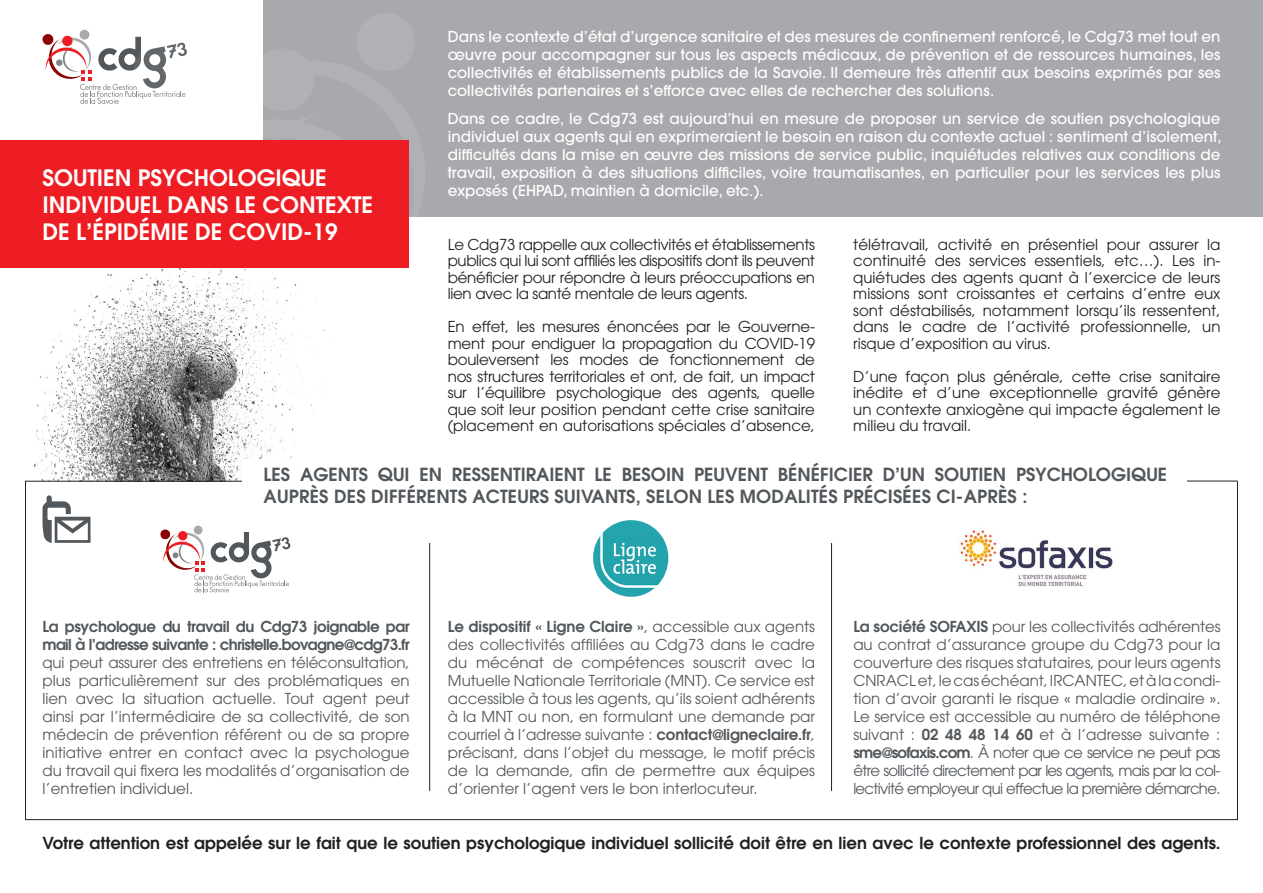
<style>
.page{position:relative;width:1263px;height:893px;background:#fff}
.page>*{position:absolute;margin:0;border:0;box-sizing:border-box;transform-origin:0 0}
.t1{font:600 22.5px/27px "Avant Garde LT";color:#fff}
.t2{font:600 18px/21.6px "Avant Garde LT";color:#52575b}
.t3{font:600 16.5px "Avant Garde LT";color:#231f20}
.t4{font:15px/18px "Avant Garde LT";color:#52575b;text-align:justify}
.t5{font:15px/16.5px "Avant Garde LT";color:#231f20;text-align:justify}
.t6{font:500 15px/18px "Avant Garde LT";color:#fff;text-align:justify}
.t7{font:600 15px/18px "Avant Garde LT";letter-spacing:-.04em;color:#52575b}
.s1{font-weight:600}
</style>
<div class="page">
<img style="left:34px;top:273px;width:292px;height:207px">
<svg style="left:25px;top:480px;width:1213px;height:340px"></svg>
<hr style="left:429px;top:543px;width:1px;height:248px;background:#231f20">
<hr style="left:831px;top:543px;width:1px;height:248px;background:#231f20">
<img style="left:593px;top:520px;width:75px;height:77px;border-radius:37px">
<div style="left:264px;top:0;width:999px;height:217px;background:#a8a9ad"></div>
<svg style="left:154px;top:271px;width:172px;height:37px"></svg>
<svg style="left:42px;top:11px;width:367px;height:260px"></svg>
<div style="left:0;top:140px;width:408px;height:128px;background:#ee1d23"></div>
<img style="left:951px;top:523px;width:173px;height:77px">
<hr style="left:287px;top:481px;width:950px;height:1px;background:#231f20">
<div style="left:242px;top:459px;width:944px;height:55px;background:#fff"></div>
<svg style="left:43px;top:495px;width:48px;height:48px"></svg>
<p class="t6" style="left:448px;top:27px;width:774px">Dans le contexte d’état d’urgence sanitaire et des mesures de confinement renforcé, le Cdg73 met tout en œuvre pour accompagner sur tous les aspects médicaux, de prévention et de ressources humaines, les collectivités et établissements publics de la Savoie. Il demeure très attentif aux besoins exprimés par ses collectivités partenaires et s’efforce avec elles de rechercher des solutions.</p>
<p class="t6" style="left:448px;top:110px;width:775px">Dans ce cadre, le Cdg73 est aujourd’hui en mesure de proposer un service de soutien psychologique individuel aux agents qui en exprimeraient le besoin en raison du contexte actuel : sentiment d’isolement, difficultés dans la mise en œuvre des missions de service public, inquiétudes relatives aux conditions de travail, exposition à des situations difficiles, voire traumatisantes, en particulier pour les services les plus exposés (EHPAD, maintien à domicile, etc.).</p>
<h1 class="t1" style="left:43px;top:164px;width:332px">SOUTIEN PSYCHOLOGIQUE<br>INDIVIDUEL DANS LE CONTEXTE<br>DE L’ÉPIDÉMIE DE COVID-19</h1>
<p class="t5" style="left:853px;top:236px;width:369px">télétravail, activité en présentiel pour assurer la continuité des services essentiels, etc…). Les in&shy;quiétudes des agents quant à l’exercice de leurs missions sont croissantes et certains d’entre eux sont déstabilisés, notamment lorsqu’ils ressentent, dans le cadre de l’activité professionnelle, un risque d’exposition au virus.</p>
<p class="t5" style="left:853px;top:368px;width:369px">D’une façon plus générale, cette crise sanitaire inédite et d’une exceptionnelle gravité génère un contexte anxiogène qui impacte également le milieu du travail.</p>
<p class="t2" style="left:264px;top:463px;width:905px">LES AGENTS QUI EN RESSENTIRAIENT LE BESOIN PEUVENT BÉNÉFICIER D’UN SOUTIEN PSYCHOLOGIQUE<br>AUPRÈS DES DIFFÉRENTS ACTEURS SUIVANTS, SELON LES MODALITÉS PRÉCISÉES CI-APRÈS :</p>
<p class="t5" style="left:448px;top:236px;width:369px">Le Cdg73 rappelle aux collectivités et établissements publics qui lui sont affiliés les dispositifs dont ils peuvent bénéficier pour répondre à leurs préoccupations en lien avec la santé mentale de leurs agents.</p>
<p class="t5" style="left:448px;top:319px;width:369px">En effet, les mesures énoncées par le Gouverne&shy;ment pour endiguer la propagation du COVID-19 bouleversent les modes de fonctionnement de nos structures territoriales et ont, de fait, un impact sur l’équilibre psychologique des agents, quelle que soit leur position pendant cette crise sanitaire (placement en autorisations spéciales d’absence,</p>
<p class="t7" style="left:43px;top:618px;width:369px">La psychologue du travail du Cdg73 joignable par mail à l’adresse suivante : christelle.bovagne@cdg73.fr</p>
<p class="t4" style="left:43px;top:654px;width:369px">qui peut assurer des entretiens en téléconsultation, plus particulièrement sur des problématiques en lien avec la situation actuelle. Tout agent peut ainsi par l’intermédiaire de sa collectivité, de son médecin de prévention référent ou de sa propre initiative entrer en contact avec la psychologue du travail qui fixera les modalités d’organisation de l’entretien individuel.</p>
<p class="t4" style="left:448px;top:618px;width:369px"><span class="s1">Le dispositif « Ligne Claire »</span>, accessible aux agents des collectivités affiliées au Cdg73 dans le cadre du mécénat de compétences souscrit avec la Mutuelle Nationale Territoriale (MNT). Ce service est accessible à tous les agents, qu’ils soient adhérents à la MNT ou non, en formulant une demande par courriel à l’adresse suivante : <span class="s1">contact@ligneclaire.fr</span>, précisant, dans l’objet du message, le motif précis de la demande, afin de permettre aux équipes d’orienter l’agent vers le bon interlocuteur.</p>
<p class="t4" style="left:853px;top:618px;width:369px"><span class="s1">La société SOFAXIS</span> pour les collectivités adhérentes au contrat d’assurance groupe du Cdg73 pour la couverture des risques statutaires, pour leurs agents CNRACL et, le cas échéant, IRCANTEC, et à la condi&shy;tion d’avoir garanti le risque « maladie ordinaire ».<br>Le service est accessible au numéro de téléphone suivant : <span class="s1">02 48 48 14 60</span> et à l’adresse suivante : <span class="s1">sme@sofaxis.com</span>. À noter que ce service ne peut pas être sollicité directement par les agents, mais par la col&shy;lectivité employeur qui effectue la première démarche.</p>
<p class="t3" style="left:43px;top:832px;width:1179px">Votre attention est appelée sur le fait que le soutien psychologique individuel sollicité doit être en lien avec le contexte professionnel des agents.</p>
</div>
